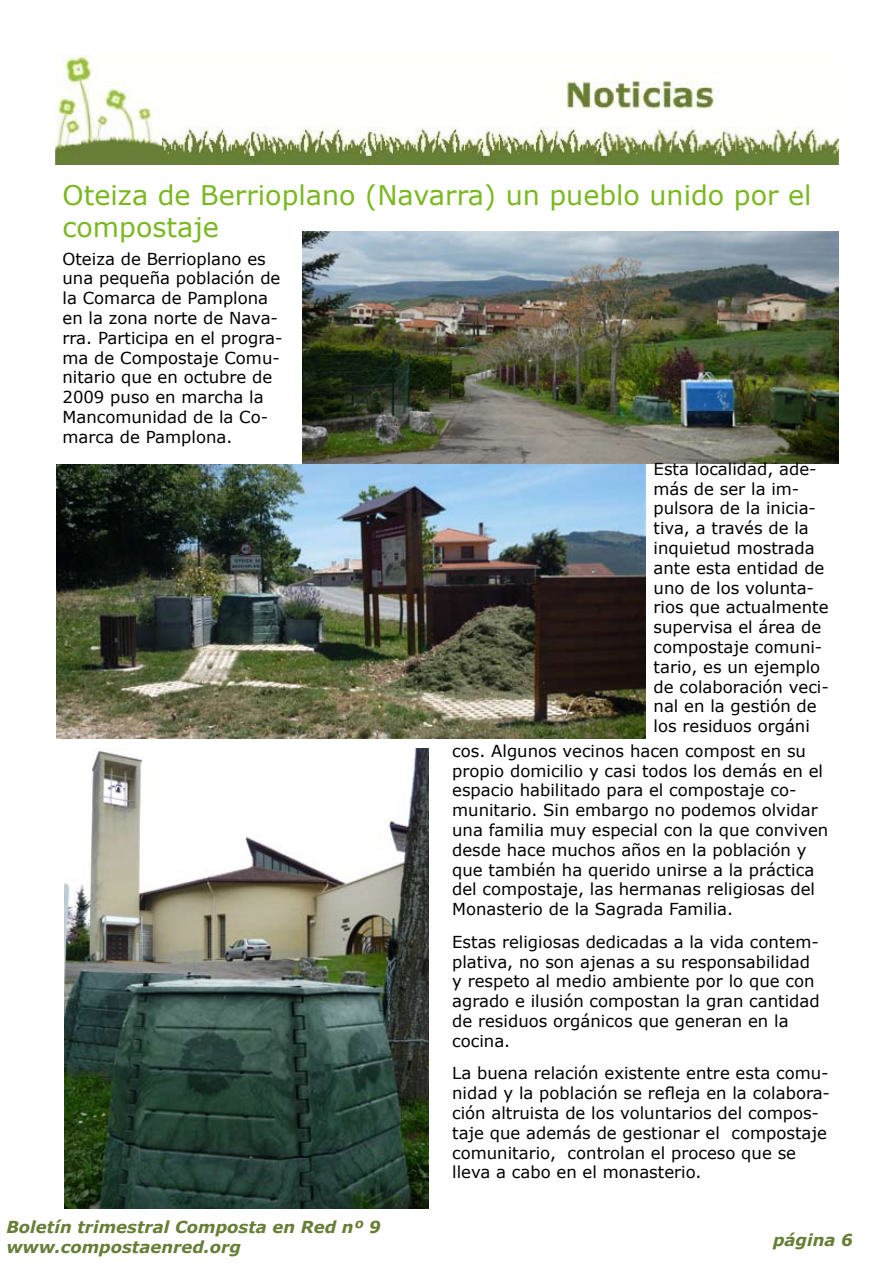
<style>
.page{position:relative;width:893px;height:1263px;background:#fff}
.page>*{position:absolute;margin:0;border:0;box-sizing:border-box;transform-origin:0 0}
.t1{font:27px/32.4px "Verdana";color:#7ab821}
.t2{font:16.5px/19.8px "Verdana";color:#000}
.t3{font:italic 700 16.5px/19.8px "Verdana";color:#677e36}
</style>
<div class="page">
<img style="left:54px;top:54px;width:785px;height:110px">
<img style="left:56px;top:465px;width:589px;height:273px">
<img style="left:64px;top:749px;width:364px;height:460px">
<img style="left:303px;top:231px;width:536px;height:232px">
<h1 class="t1" style="left:63px;top:178px;width:751px">Oteiza de Berrioplano (Navarra) un pueblo unido por el compostaje</h1>
<p class="t2" style="left:63px;top:248px;width:222px">Oteiza de Berrioplano es una pequeña población de la Comarca de Pamplona en la zona norte de Nava&shy;rra. Participa en el progra&shy;ma de Compostaje Comu&shy;nitario que en octubre de<br>2009 puso en marcha la<br>Mancomunidad de la Co&shy;marca de Pamplona.</p>
<p class="t3" style="left:6px;top:1216px;width:376px">Boletín trimestral Composta en Red nº 9 www.compostaenred.org</p>
<p class="t2" style="left:654px;top:458px;width:177px">Esta localidad, ade&shy;más de ser la im&shy;pulsora de la inicia&shy;tiva, a través de la inquietud mostrada ante esta entidad de uno de los volunta&shy;rios que actualmente supervisa el área de compostaje comuni&shy;tario, es un ejemplo de colaboración veci&shy;nal en la gestión de los residuos orgáni</p>
<p class="t2" style="left:452px;top:740px;width:378px">cos. Algunos vecinos hacen compost en su propio domicilio y casi todos los demás en el espacio habilitado para el compostaje co&shy;munitario. Sin embargo no podemos olvidar una familia muy especial con la que conviven desde hace muchos años en la población y que también ha querido unirse a la práctica del compostaje, las hermanas religiosas del Monasterio de la Sagrada Familia.</p>
<p class="t2" style="left:452px;top:931px;width:369px">Estas religiosas dedicadas a la vida contem&shy;plativa, no son ajenas a su responsabilidad y respeto al medio ambiente por lo que con agrado e ilusión compostan la gran cantidad de residuos orgánicos que generan en la cocina.</p>
<p class="t2" style="left:452px;top:1063px;width:379px">La buena relación existente entre esta comu&shy;nidad y la población se refleja en la colabora&shy;ción altruista de los voluntarios del compos&shy;taje que además de gestionar el compostaje comunitario, controlan el proceso que se lleva a cabo en el monasterio.</p>
<p class="t3" style="left:773px;top:1229px;width:81px">página 6</p>
</div>
